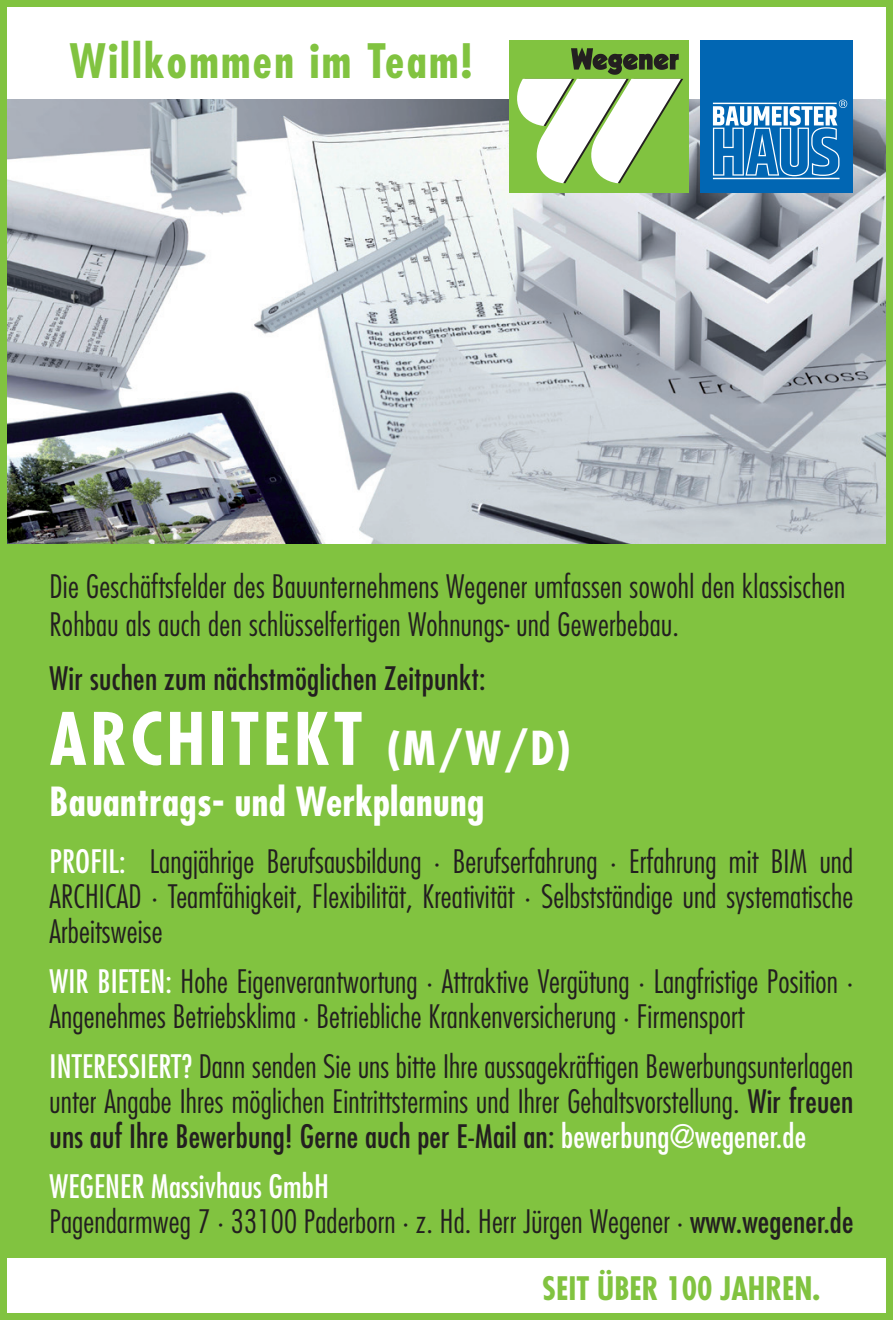
<style>
.page{position:relative;width:893px;height:1320px;background:#fff}
.page>*{position:absolute;margin:0;border:0;box-sizing:border-box;transform-origin:0 0}
.t1{font:700 condensed 70.35px "Futura Std";letter-spacing:.05em;color:#fff}
.t2{font:700 condensed 46.2px "Futura Std";letter-spacing:.05em;color:#81c340}
.t3{font:700 condensed 39.2px "Futura Std";letter-spacing:.01em;color:#fff}
.t4{font:300 condensed 31.5px/35px "Futura Std";letter-spacing:.005em;color:#231f20}
.t5{font:condensed 31.5px "Futura Std";letter-spacing:.01em;color:#231f20}
.t6{font:700 condensed 31.5px "Futura Std";color:#81c340}
.s1{font-size:45.5px}
.s2{font-weight:400;color:#fff}
.s3{font-weight:400}
</style>
<div class="page">
<div style="left:4px;top:543px;width:889px;height:715px;background:#81c340"></div>
<img style="left:8px;top:99px;width:877px;height:444px">
<div style="left:701px;top:40px;width:152px;height:152px;background:#0166b3"></div>
<svg style="left:713px;top:100px;width:134px;height:79px"></svg>
<div style="left:509px;top:40px;width:180px;height:152px;background:#81c340"></div>
<svg style="left:517px;top:47px;width:166px;height:136px"></svg>
<div style="left:0;top:0;width:893px;height:1320px;border:7px solid #81c340"></div>
<h2 class="t2" style="left:69px;top:32px;width:404px">Willkommen im Team!</h2>
<p class="t4" style="left:50px;top:567px;width:797px;line-height:38.5px">Die Geschäftsfelder des Bauunternehmens Wegener umfassen sowohl den klassischen<br>Rohbau als auch den schlüsselfertigen Wohnungs- und Gewerbebau.</p>
<p class="t5" style="left:50px;top:659px;width:437px">Wir suchen zum nächstmöglichen Zeitpunkt:</p>
<h1 class="t1" style="left:50px;top:695px;width:523px">ARCHITEKT <span class="s1">(M/W/D)</span></h1>
<p class="t3" style="left:50px;top:777px;width:436px">Bauantrags- und Werkplanung</p>
<p class="t4" style="left:50px;top:844px;width:805px;text-align:justify"><span class="s2">PROFIL:</span> Langjährige Berufsausbildung · Berufserfahrung · Erfahrung mit BIM und ARCHICAD · Teamfähigkeit, Flexibilität, Kreativität · Selbstständige und systematische Arbeitsweise</p>
<p class="t4" style="left:50px;top:963px;width:805px"><span class="s2">WIR BIETEN:</span> Hohe Eigenverantwortung · Attraktive Vergütung · Langfristige Position ·<br>Angenehmes Betriebsklima · Betriebliche Krankenversicherung · Firmensport</p>
<p class="t4" style="left:50px;top:1048px;width:805px;text-align:justify"><span class="s2">INTERESSIERT?</span> Dann senden Sie uns bitte Ihre aussagekräftigen Bewerbungsunterlagen unter Angabe Ihres möglichen Eintrittstermins und Ihrer Gehaltsvorstellung. <span class="s3">Wir freuen uns auf Ihre Bewerbung! Gerne auch per E-Mail an:</span> <span class="s2">bewerbung@wegener.de</span></p>
<p class="t4" style="left:50px;top:1168px;width:805px"><span class="s2">WEGENER Massivhaus GmbH<br></span>Pagendarmweg 7 · 33100 Paderborn · z. Hd. Herr Jürgen Wegener · <span class="s3">www.wegener.de</span></p>
<p class="t6" style="left:542px;top:1268px;width:280px">SEIT ÜBER 100 JAHREN.</p>
</div>
